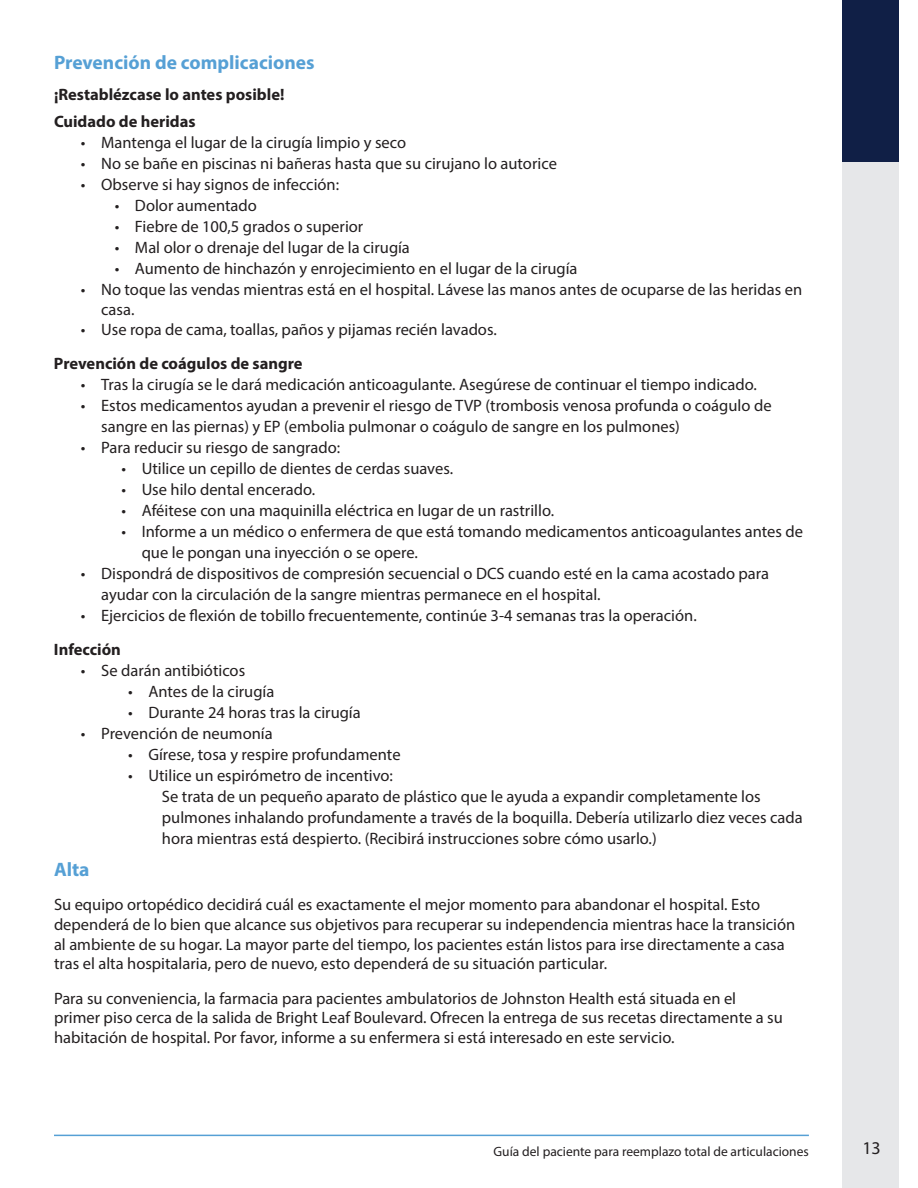
<style>
.page{position:relative;width:918px;height:1188px;background:#fff}
.page>*{position:absolute;margin:0;border:0;box-sizing:border-box;transform-origin:0 0}
.t1{font:700 19.5px "Myriad Pro";color:#56a0d5}
.t2{font:18px "Myriad Pro";color:#231f20}
.t3{font:16.5px/19.8px "Myriad Pro";color:#231f20}
.t4{font:700 16.5px/26.5px "Myriad Pro";color:#231f20}
.t5{font:13.5px "Myriad Pro";color:#231f20}
</style>
<div class="page">
<div style="left:842px;top:0;width:57px;height:1188px;background:#e6e7e9"></div>
<hr style="left:54px;top:1135px;width:755px;height:1px;background:#56a0d5">
<div style="left:842px;top:0;width:57px;height:162px;background:#101f46"></div>
<p class="t1" style="left:54px;top:49px;width:262px">Prevención de complicaciones</p>
<p class="t4" style="left:54px;top:81px;width:232px">¡Restablézcase lo antes posible!<br>Cuidado de heridas</p>
<p class="t3" style="left:81px;top:132px;width:327px">• Mantenga el lugar de la cirugía limpio y seco</p>
<p class="t3" style="left:81px;top:153px;width:477px">• No se bañe en piscinas ni bañeras hasta que su cirujano lo autorice</p>
<p class="t3" style="left:81px;top:174px;width:260px">• Observe si hay signos de infección:</p>
<p class="t3" style="left:115px;top:195px;width:144px">• Dolor aumentado</p>
<p class="t3" style="left:115px;top:216px;width:250px">• Fiebre de 100,5 grados o superior</p>
<p class="t3" style="left:115px;top:237px;width:297px">• Mal olor o drenaje del lugar de la cirugía</p>
<p class="t3" style="left:115px;top:258px;width:464px">• Aumento de hinchazón y enrojecimiento en el lugar de la cirugía</p>
<p class="t3" style="left:101px;top:279px;width:702px;text-indent:-20px">• No toque las vendas mientras está en el hospital. Lávese las manos antes de ocuparse de las heridas en casa.</p>
<p class="t3" style="left:81px;top:319px;width:417px">• Use ropa de cama, toallas, paños y pijamas recién lavados.</p>
<p class="t4" style="left:54px;top:349px;width:250px">Prevención de coágulos de sangre</p>
<p class="t3" style="left:81px;top:374px;width:677px">• Tras la cirugía se le dará medicación anticoagulante. Asegúrese de continuar el tiempo indicado.</p>
<p class="t3" style="left:101px;top:395px;width:672px;line-height:21px;text-indent:-20px">• Estos medicamentos ayudan a prevenir el riesgo de TVP (trombosis venosa profunda o coágulo de sangre en las piernas) y EP (embolia pulmonar o coágulo de sangre en los pulmones)</p>
<p class="t3" style="left:81px;top:437px;width:261px">• Para reducir su riesgo de sangrado:</p>
<p class="t3" style="left:121px;top:458px;width:333px">• Utilice un cepillo de dientes de cerdas suaves.</p>
<p class="t3" style="left:121px;top:479px;width:195px">• Use hilo dental encerado.</p>
<p class="t3" style="left:121px;top:500px;width:434px">• Aféitese con una maquinilla eléctrica en lugar de un rastrillo.</p>
<p class="t3" style="left:142px;top:521px;width:663px;line-height:21px;text-indent:-20px">• Informe a un médico o enfermera de que está tomando medicamentos anticoagulantes antes de que le pongan una inyección o se opere.</p>
<p class="t3" style="left:101px;top:563px;width:670px;line-height:21px;text-indent:-20px">• Dispondrá de dispositivos de compresión secuencial o DCS cuando esté en la cama acostado para ayudar con la circulación de la sangre mientras permanece en el hospital.</p>
<p class="t3" style="left:81px;top:605px;width:617px">• Ejercicios de flexión de tobillo frecuentemente, continúe 3-4 semanas tras la operación.</p>
<p class="t4" style="left:54px;top:636px;width:69px">Infección</p>
<p class="t3" style="left:81px;top:660px;width:166px">• Se darán antibióticos</p>
<p class="t3" style="left:128px;top:681px;width:148px">• Antes de la cirugía</p>
<p class="t3" style="left:128px;top:702px;width:234px">• Durante 24 horas tras la cirugía</p>
<p class="t3" style="left:81px;top:723px;width:193px">• Prevención de neumonía</p>
<p class="t3" style="left:128px;top:744px;width:274px">• Gírese, tosa y respire profundamente</p>
<p class="t3" style="left:162px;top:765px;width:642px;line-height:21px;text-indent:-34px">• Utilice un espirómetro de incentivo:<br>Se trata de un pequeño aparato de plástico que le ayuda a expandir completamente los pulmones inhalando profundamente a través de la boquilla. Debería utilizarlo diez veces cada hora mientras está despierto. (Recibirá instrucciones sobre cómo usarlo.)</p>
<p class="t1" style="left:54px;top:856px;width:37px">Alta</p>
<p class="t3" style="left:54px;top:894px;width:743px">Su equipo ortopédico decidirá cuál es exactamente el mejor momento para abandonar el hospital. Esto dependerá de lo bien que alcance sus objetivos para recuperar su independencia mientras hace la transición al ambiente de su hogar. La mayor parte del tiempo, los pacientes están listos para irse directamente a casa tras el alta hospitalaria, pero de nuevo, esto dependerá de su situación particular.</p>
<p class="t3" style="left:54px;top:988px;width:730px">Para su conveniencia, la farmacia para pacientes ambulatorios de Johnston Health está situada en el primer piso cerca de la salida de Bright Leaf Boulevard. Ofrecen la entrega de sus recetas directamente a su habitación de hospital. Por favor, informe a su enfermera si está interesado en este servicio.</p>
<p class="t5" style="left:494px;top:1143px;width:317px">Guía del paciente para reemplazo total de articulaciones</p>
<p class="t2" style="left:862px;top:1137px;width:20px">13</p>
</div>
